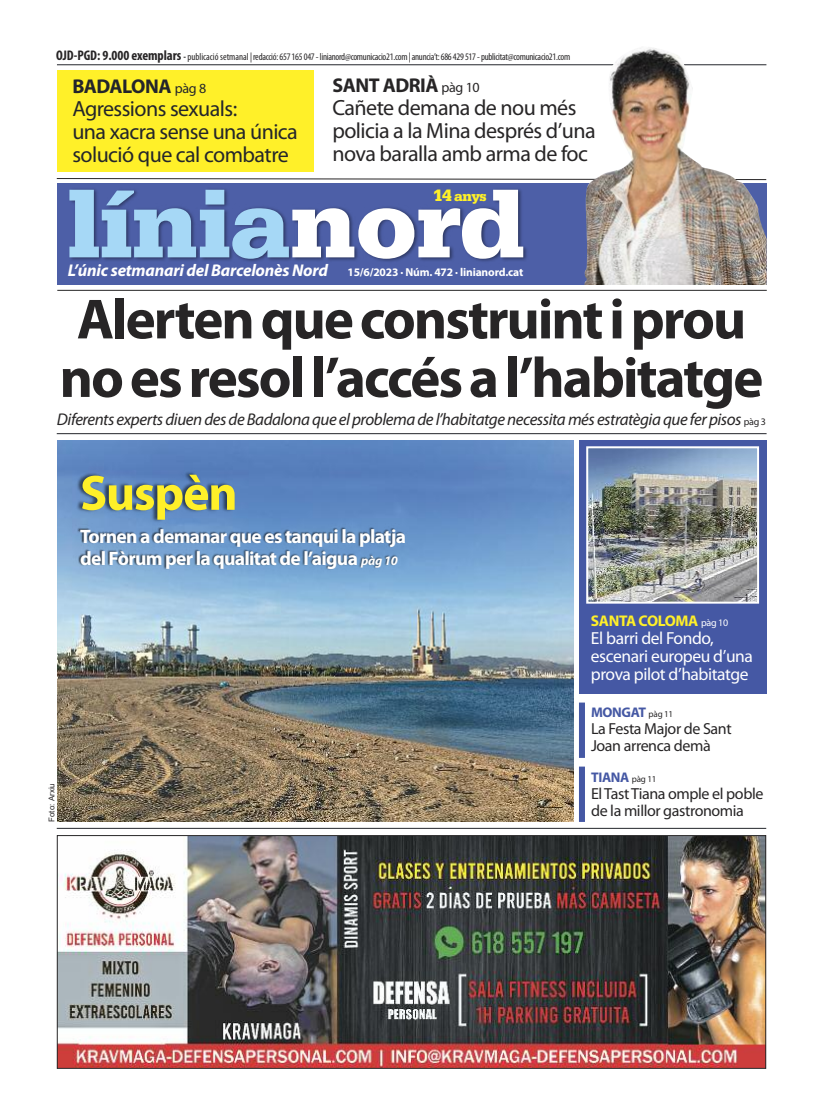
<style>
.page{position:relative;width:823px;height:1106px;background:#fff}
.page>*{position:absolute;margin:0;border:0;box-sizing:border-box;transform-origin:0 0}
.t1{font:900 100px "Serifa";letter-spacing:-.01em;color:#a6d8f6}
.t2{font:700 57px/58.5px "Myriad Pro";letter-spacing:-.035em;color:#272526;text-align:center}
.t3{font:700 50px "Myriad Pro";letter-spacing:-.025em;color:#fff029}
.t4{font:22px/23px "Myriad Pro";letter-spacing:-.025em;color:#272526}
.t5{font:22px/23px "Myriad Pro";letter-spacing:-.025em;color:#23252b}
.t6{font:700 20px "Myriad Pro";letter-spacing:-.025em;color:#272526}
.t7{font:700 20px "Myriad Pro";letter-spacing:-.025em;color:#23252b}
.t8{font:700 19.5px/22px "Myriad Pro";letter-spacing:-.035em;color:#fff}
.t9{font:17.5px/18px "Myriad Pro";letter-spacing:-.025em;color:#fff}
.t10{font:italic 17px "Myriad Pro";letter-spacing:-.025em;color:#272526}
.t11{font:italic 700 17px "Myriad Pro";letter-spacing:-.015em;color:#fff}
.t12{font:16px/17px "Myriad Pro";letter-spacing:-.025em;color:#272526}
.t13{font:700 15.5px "Myriad Pro";letter-spacing:-.025em;color:#fff029}
.t14{font:900 14.5px "Serifa";color:#fff029}
.t15{font:700 14px "Myriad Pro";letter-spacing:-.025em;color:#4558a4}
.t16{font:condensed 10px "Myriad Pro";letter-spacing:-.025em;color:#272526}
.t17{font:8px "Arial";color:#272526}
.s1{font-weight:700;font-size:14px}
.s2{font-weight:700}
.s3{font-weight:400;font-size:14px}
.s4{font-size:17.5px}
.s5{color:#fff}
.s6{font-style:normal;font-size:11.5px}
.s7{font-style:normal;font-size:10px}
.s8{font-style:italic;font-size:13px}
.s9{font-weight:400;font-size:10px;color:#fff}
.s10{font-weight:400;font-size:9px;color:#272526}
</style>
<div class="page">
<hr style="left:57px;top:64px;width:709px;height:1px;background:#23252b">
<img style="left:584px;top:48px;width:182px;height:237px">
<img style="left:56px;top:170px;width:560px;height:120px">
<hr style="left:57px;top:290px;width:709px;height:1px;background:#272526">
<hr style="left:57px;top:828px;width:708px;height:1px;background:#23252b">
<img style="left:59px;top:837px;width:704px;height:229px">
<div style="left:57px;top:835px;width:708px;height:233px;border:1px solid #272526"></div>
<div style="left:578px;top:440px;width:187px;height:253px;background:#4558a4"></div>
<img style="left:589px;top:449px;width:166px;height:151px">
<div style="left:586px;top:446px;width:172px;height:157px;border:2px solid #fff"></div>
<div style="left:578px;top:702px;width:6px;height:56px;background:#4558a4"></div>
<div style="left:578px;top:766px;width:6px;height:56px;background:#4558a4"></div>
<img style="left:57px;top:440px;width:516px;height:382px">
<hr style="left:57px;top:433px;width:709px;height:1px;background:#23252b">
<img style="left:71px;top:522px;width:364px;height:202px">
<img style="left:68px;top:461px;width:290px;height:79px">
<div style="left:57px;top:70px;width:256px;height:102px;background:#fff029"></div>
<p class="t16" style="left:56px;top:53px;width:515px"><span class="s1">OJD-PGD: 9.000 exemplars</span> <span class="s2">-</span> publicació setmanal |redacció:657165047-linianord@comunicacio21.com|anuncia’t:686429517-publicitat@comunicacio21.com</p>
<h3 class="t7" style="left:72px;top:78px;width:135px">BADALONA <span class="s3">pàg 8</span></h3>
<h3 class="t5" style="left:72px;top:98px;width:227px">Agressions sexuals:<br>una xacra sense una única solució que cal combatre</h3>
<h3 class="t6" style="left:332px;top:78px;width:149px">SANT ADRIÀ <span class="s3">pàg 10</span></h3>
<h3 class="t4" style="left:332px;top:98px;width:265px">Cañete demana de nou més policia a la Mina després d’una nova baralla amb arma de foc</h3>
<h3 class="t14" style="left:433px;top:187px;width:55px"><span class="s4">14</span> anys</h3>
<h1 class="t1" style="left:67px;top:166px;width:460px">línia<span class="s5">nord</span></h1>
<h3 class="t11" style="left:68px;top:264px;width:456px">L’únic setmanari del Barcelonès Nord <span class="s6">15/6/2023 · Núm. 472 · linianord.cat</span></h3>
<h2 class="t2" style="left:60px;top:294px;width:704px">Alertenqueconstruintiprou noesresoll’accésal’habitatge</h2>
<h3 class="t10" style="left:57px;top:413px;width:710px">Diferents expertsdiuendesdeBadalonaque elproblemade l’habitatgenecessitamés estratègiaque ferpisos <span class="s7">pàg 3</span></h3>
<h3 class="t3" style="left:80px;top:474px;width:159px">Suspèn</h3>
<h3 class="t8" style="left:80px;top:527px;width:327px">Tornen a demanar que es tanqui la platja del Fòrum per la qualitat de l’aigua <span class="s8">pàg 10</span></h3>
<p class="t17" style="left:47px;top:822px;width:40px;rotate:-90deg">Foto: Arxiu</p>
<h3 class="t13" style="left:590px;top:615px;width:139px">SANTA COLOMA <span class="s9">pàg 10</span></h3>
<h3 class="t9" style="left:590px;top:630px;width:163px">El barri del Fondo, escenari europeu d’una prova pilot d’habitatge</h3>
<h3 class="t15" style="left:590px;top:707px;width:84px">MONGAT <span class="s10">pàg 11</span></h3>
<h3 class="t12" style="left:590px;top:721px;width:142px">La Festa Major de Sant<br>Joan arrenca demà</h3>
<h3 class="t15" style="left:590px;top:771px;width:67px">TIANA <span class="s10">pàg 11</span></h3>
<h3 class="t12" style="left:590px;top:786px;width:174px">ElTastTiana omple el poble de la millor gastronomia</h3>
</div>
